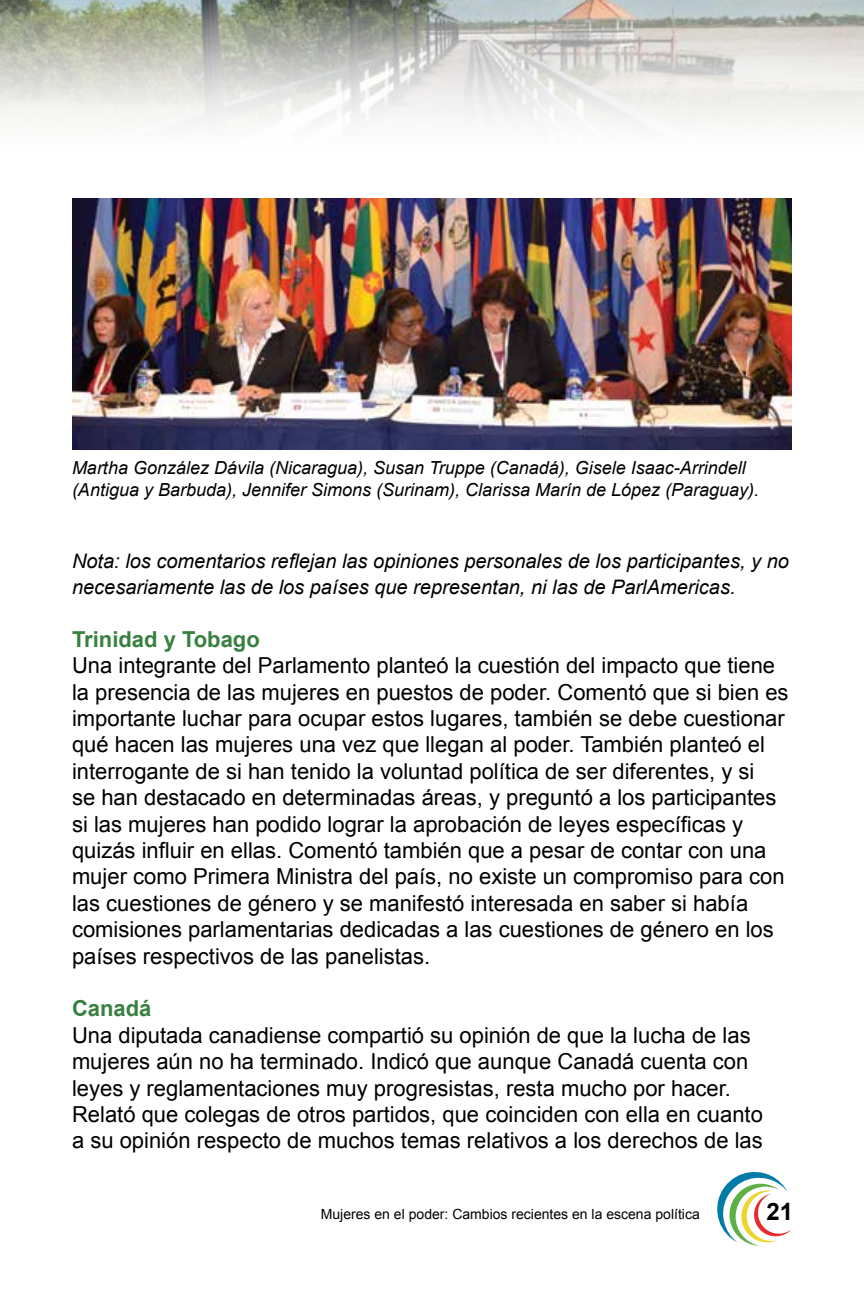
<style>
.page{position:relative;width:864px;height:1296px;background:#fff}
.page>*{position:absolute;margin:0;border:0;box-sizing:border-box;transform-origin:0 0}
.t1{font:700 24px "Arial";color:#000}
.t2{font:22px/26.4px "Arial";color:#000}
.t3{font:700 22px "Arial";color:#388040}
.t4{font:italic 20px/26.4px "Arial";color:#000}
.t5{font:italic 18px/21.6px "Arial";color:#000}
.t6{font:14px "Arial";color:#000}
</style>
<div class="page">
<img style="left:0;top:0;width:864px;height:123px">
<svg style="left:717px;top:1171px;width:75px;height:75px"></svg>
<img style="left:72px;top:198px;width:720px;height:252px">
<p class="t5" style="left:72px;top:457px;width:689px">Martha González Dávila (Nicaragua), Susan Truppe (Canadá), Gisele Isaac-Arrindell (Antigua y Barbuda), Jennifer Simons (Surinam), Clarissa Marín de López (Paraguay).</p>
<p class="t4" style="left:72px;top:548px;width:718px">Nota: los comentarios reflejan las opiniones personales de los participantes, y no necesariamente las de los países que representan, ni las de ParlAmericas.</p>
<p class="t3" style="left:72px;top:625px;width:189px">Trinidad y Tobago</p>
<p class="t2" style="left:72px;top:652px;width:718px">Una integrante del Parlamento planteó la cuestión del impacto que tiene la presencia de las mujeres en puestos de poder. Comentó que si bien es importante luchar para ocupar estos lugares, también se debe cuestionar qué hacen las mujeres una vez que llegan al poder. También planteó el interrogante de si han tenido la voluntad política de ser diferentes, y si<br>se han destacado en determinadas áreas, y preguntó a los participantes si las mujeres han podido lograr la aprobación de leyes específicas y quizás influir en ellas. Comentó también que a pesar de contar con una mujer como Primera Ministra del país, no existe un compromiso para con las cuestiones de género y se manifestó interesada en saber si había comisiones parlamentarias dedicadas a las cuestiones de género en los países respectivos de las panelistas.</p>
<p class="t3" style="left:72px;top:994px;width:81px">Canadá</p>
<p class="t2" style="left:72px;top:1022px;width:692px">Una diputada canadiense compartió su opinión de que la lucha de las mujeres aún no ha terminado. Indicó que aunque Canadá cuenta con leyes y reglamentaciones muy progresistas, resta mucho por hacer.<br>Relató que colegas de otros partidos, que coinciden con ella en cuanto a su opinión respecto de muchos temas relativos a los derechos de las</p>
<p class="t6" style="left:321px;top:1205px;width:380px">Mujeres en el poder: Cambios recientes en la escena política</p>
<p class="t1" style="left:767px;top:1196px;width:28px">21</p>
</div>
